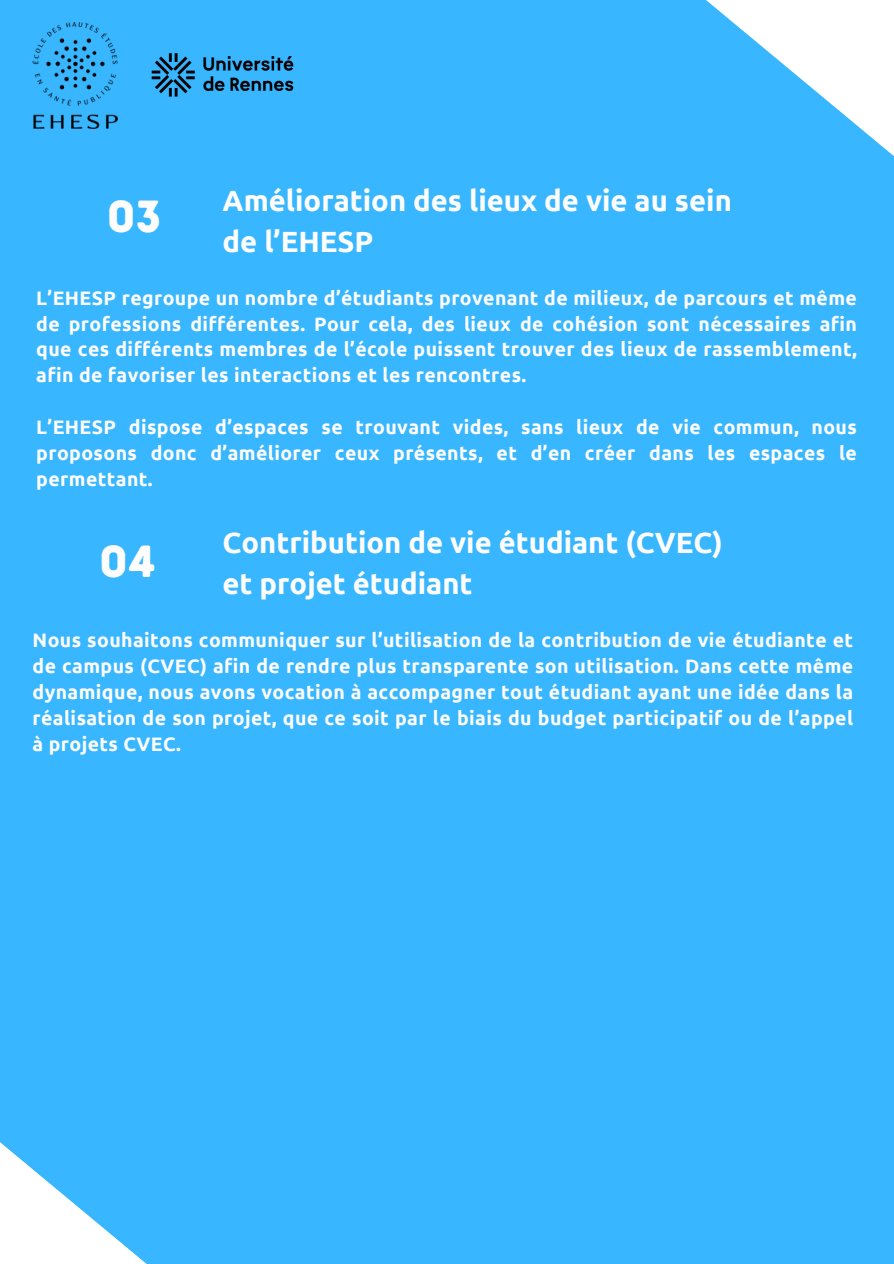
<style>
.page{position:relative;width:894px;height:1264px;background:#fff}
.page>*{position:absolute;margin:0;border:0;box-sizing:border-box;transform-origin:0 0}
.t1{font:44.85px "Intro Rust Base";color:#fdfdfd}
.t2{font:700 29.25px/40.5px "Ubuntu";color:#fdfdfd}
.t3{font:700 19.5px/25.8px "Ubuntu";letter-spacing:.02em;color:#fdfdfd;text-align:justify}
</style>
<div class="page">
<div style="left:0;top:0;width:893px;height:1263px;background:#38b6ff"></div>
<img style="left:33px;top:22px;width:84px;height:106px">
<img style="left:135px;top:35px;width:175px;height:79px">
<p class="t1" style="left:107px;top:189px;width:56px">03</p>
<p class="t2" style="left:222px;top:180px;width:510px">Amélioration des lieux de vie au sein de l’EHESP</p>
<p class="t3" style="left:36px;top:284px;width:821px">L’EHESP regroupe un nombre d’étudiants provenant de milieux, de parcours et même de professions différentes. Pour cela, des lieux de cohésion sont nécessaires afin que ces différents membres de l’école puissent trouver des lieux de rassemblement, afin de favoriser les interactions et les rencontres.</p>
<h1 class="t3" style="left:36px;top:414px;width:821px">L’EHESP dispose d’espaces se trouvant vides, sans lieux de vie commun, nous proposons donc d’améliorer ceux présents, et d’en créer dans les espaces le permettant.</h1>
<h1 class="t2" style="left:222px;top:522px;width:501px">Contribution de vie étudiant (CVEC) et projet étudiant</h1>
<p class="t3" style="left:33px;top:626px;width:821px">Nous souhaitons communiquer sur l’utilisation de la contribution de vie étudiante et de campus (CVEC) afin de rendre plus transparente son utilisation. Dans cette même dynamique, nous avons vocation à accompagner tout étudiant ayant une idée dans la réalisation de son projet, que ce soit par le biais du budget participatif ou de l’appel à projets CVEC.</p>
<p class="t1" style="left:99px;top:534px;width:58px">04</p>
</div>
